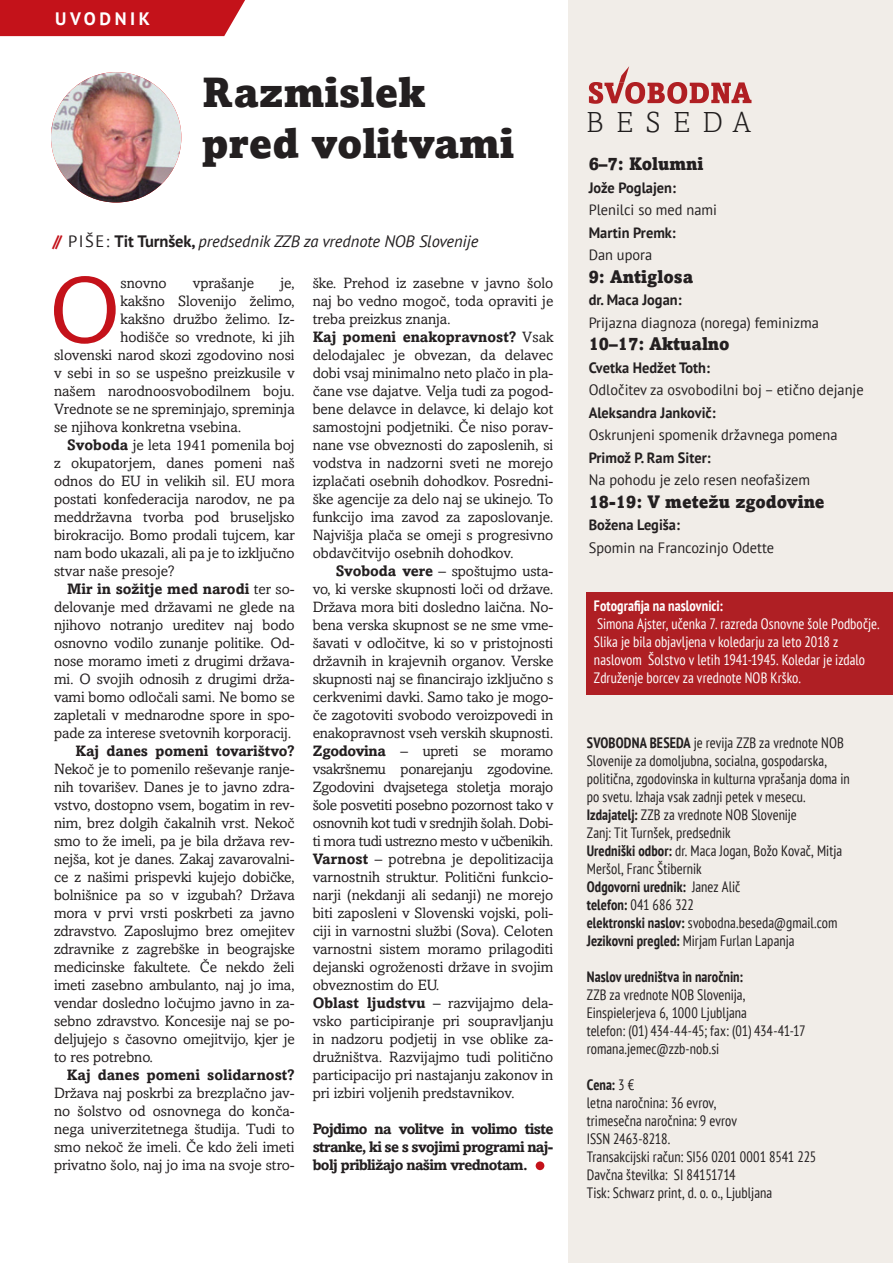
<style>
.page{position:relative;width:893px;height:1263px;background:#fff}
.page>*{position:absolute;margin:0;border:0;box-sizing:border-box;transform-origin:0 0}
.body2{font:93.75px "xpro";color:#c4121a}
.naslov{font:900 42px "xpro";color:#231f20}
.t1{font:300 29.25px "xpro 1";letter-spacing:.455em;color:#211e1e;scale:.96 1}
.t2{font:900 18px "xpro";color:#231f20;scale:.96 1}
.t3{font:700 18px "PT Sans";letter-spacing:.2em;color:#fff}
.t4{font:italic 16.5px "PT Sans";letter-spacing:-.005em;color:#231f20}
.body2-2{font:15px/18px "xpro";color:#231f20;text-align:justify}
.t5{font:condensed 15px/18px "PT Sans";letter-spacing:.005em;color:#231f20;scale:.96 1}
.t6{font:15px/22.5px "PT Sans";color:#231f20;scale:.96 1}
.t7{font:condensed 15px/18px "PT Sans";letter-spacing:.005em;color:#fff;scale:.96 1}
.body2-3{font:700 15px/18px "xpro";letter-spacing:-.04em;color:#231f20;text-align:justify}
.t8{font:700 15px/22.5px "PT Sans";color:#231f20;scale:.96 1}
.s1{font-weight:700;font-style:normal;color:#c4121a}
.s2{font-style:normal}
.s3{font-weight:700;font-style:normal}
.s4{font-weight:700}
.s5{font-weight:400}
</style>
<div class="page">
<div style="left:568px;top:0;width:325px;height:1263px;background:#f1ede8"></div>
<div style="left:587px;top:592px;width:306px;height:103px;background:#af1f24"></div>
<svg style="left:589px;top:66px;width:162px;height:38px"></svg>
<img style="left:51px;top:72px;width:130px;height:130px;border-radius:65px">
<div style="left:0;top:0;width:245px;height:36px;background:#c4121a"></div>
<div style="left:536px;top:1161px;width:8px;height:9px;background:#c4121a;border-radius:50%"></div>
<p class="t3" style="left:55px;top:7px;width:96px">UVODNIK</p>
<p class="naslov" style="left:202px;top:67px;width:224px">Razmislek</p>
<p class="naslov" style="left:202px;top:117px;width:314px">pred volitvami</p>
<p class="t4" style="left:52px;top:231px;width:428px"><span class="s1">//</span> <span class="s2">PIŠE:</span> <span class="s3">Tit Turnšek,</span> predsednik ZZB za vrednote NOB Slovenije</p>
<p class="body2" style="left:49px;top:256px;width:73px">O</p>
<p class="body2-2" style="left:120px;top:274px;width:48px">snovno</p>
<p class="body2-2" style="left:193px;top:274px;width:63px">vprašanje</p>
<p class="body2-2" style="left:280px;top:274px;width:16px">je,</p>
<p class="body2-2" style="left:120px;top:292px;width:176px">kakšno Slovenijo želimo,</p>
<p class="body2-2" style="left:120px;top:310px;width:176px">kakšno družbo želimo. Iz-</p>
<p class="body2-2" style="left:120px;top:328px;width:176px">hodišče so vrednote, ki jih</p>
<p class="body2-2" style="left:54px;top:346px;width:242px">slovenski narod skozi zgodovino nosi</p>
<p class="body2-2" style="left:54px;top:364px;width:242px">v sebi in so se uspešno preizkusile v</p>
<p class="body2-2" style="left:54px;top:382px;width:242px">našem narodnoosvobodilnem boju.</p>
<p class="body2-2" style="left:54px;top:400px;width:242px">Vrednote se ne spreminjajo, spreminja</p>
<p class="body2-2" style="left:54px;top:418px;width:189px">se njihova konkretna vsebina.</p>
<p class="body2-2" style="left:54px;top:436px;width:242px;text-indent:13px"><span class="s4">Svoboda</span> je leta 1941 pomenila boj z okupatorjem, danes pomeni naš odnos do EU in velikih sil. EU mora postati konfederacija narodov, ne pa meddržavna tvorba pod bruseljsko birokracijo. Bomo prodali tujcem, kar nam bodo ukazali, ali pa je to izključno stvar naše presoje?</p>
<p class="body2-2" style="left:54px;top:580px;width:242px;text-indent:13px"><span class="s4">Mir in sožitje med narodi</span> ter so&shy;delovanje med državami ne glede na njihovo notranjo ureditev naj bodo osnovno vodilo zunanje politike. Od&shy;nose moramo imeti z drugimi država&shy;mi. O svojih odnosih z drugimi drža&shy;vami bomo odločali sami. Ne bomo se zapletali v mednarodne spore in spo&shy;pade za interese svetovnih korporacij.</p>
<p class="body2-2" style="left:54px;top:742px;width:242px;text-indent:21px"><span class="s4">Kaj danes pomeni tovarištvo?<br></span>Nekoč je to pomenilo reševanje ranje&shy;nih tovarišev. Danes je to javno zdra&shy;vstvo, dostopno vsem, bogatim in rev&shy;nim, brez dolgih čakalnih vrst. Nekoč smo to že imeli, pa je bila država rev&shy;nejša, kot je danes. Zakaj zavarovalni&shy;ce z našimi prispevki kujejo dobičke, bolnišnice pa so v izgubah? Država mora v prvi vrsti poskrbeti za javno zdravstvo. Zaposlujmo brez omejitev zdravnike z zagrebške in beograjske medicinske fakultete. Če nekdo želi imeti zasebno ambulanto, naj jo ima, vendar dosledno ločujmo javno in za&shy;sebno zdravstvo. Koncesije naj se po&shy;deljujejo s časovno omejitvijo, kjer je to res potrebno.</p>
<p class="body2-2" style="left:54px;top:1066px;width:242px;text-indent:13px"><span class="s4">Kaj danes pomeni solidarnost?<br></span>Država naj poskrbi za brezplačno jav&shy;no šolstvo od osnovnega do konča&shy;nega univerzitetnega študija. Tudi to smo nekoč že imeli. Če kdo želi imeti privatno šolo, naj jo ima na svoje stro-</p>
<p class="body2-2" style="left:313px;top:274px;width:242px">ške. Prehod iz zasebne v javno šolo naj bo vedno mogoč, toda opraviti je treba preizkus znanja.</p>
<p class="body2-2" style="left:313px;top:328px;width:242px"><span class="s4">Kaj pomeni enakopravnost?</span> Vsak delodajalec je obvezan, da delavec dobi vsaj minimalno neto plačo in pla&shy;čane vse dajatve. Velja tudi za pogod&shy;bene delavce in delavce, ki delajo kot samostojni podjetniki. Če niso porav&shy;nane vse obveznosti do zaposlenih, si vodstva in nadzorni sveti ne morejo izplačati osebnih dohodkov. Posredni&shy;ške agencije za delo naj se ukinejo. To funkcijo ima zavod za zaposlovanje.<br>Najvišja plača se omeji s progresivno obdavčitvijo osebnih dohodkov.</p>
<p class="body2-2" style="left:313px;top:562px;width:242px;text-indent:23px"><span class="s4">Svoboda vere</span> – spoštujmo usta&shy;vo, ki verske skupnosti loči od države.<br>Država mora biti dosledno laična. No&shy;bena verska skupnost se ne sme vme&shy;šavati v odločitve, ki so v pristojnosti državnih in krajevnih organov. Verske skupnosti naj se financirajo izključno s cerkvenimi davki. Samo tako je mogo&shy;če zagotoviti svobodo veroizpovedi in enakopravnost vseh verskih skupnosti.</p>
<p class="body2-2" style="left:313px;top:742px;width:242px"><span class="s4">Zgodovina</span> – upreti se moramo vsakršnemu ponarejanju zgodovine.<br>Zgodovini dvajsetega stoletja morajo šole posvetiti posebno pozornost tako v osnovnih kot tudi v srednjih šolah. Dobi&shy;ti mora tudi ustrezno mesto v učbenikih.</p>
<p class="body2-2" style="left:313px;top:850px;width:242px"><span class="s4">Varnost</span> – potrebna je depolitizacija varnostnih struktur. Politični funkcio&shy;narji (nekdanji ali sedanji) ne morejo biti zaposleni v Slovenski vojski, poli&shy;ciji in varnostni službi (Sova). Celoten varnostni sistem moramo prilagoditi dejanski ogroženosti države in svojim obveznostim do EU.</p>
<p class="body2-2" style="left:313px;top:994px;width:242px"><span class="s4">Oblast ljudstvu</span> – razvijajmo dela&shy;vsko participiranje pri soupravljanju in nadzoru podjetij in vse oblike za&shy;družništva. Razvijajmo tudi politično participacijo pri nastajanju zakonov in pri izbiri voljenih predstavnikov.</p>
<p class="body2-3" style="left:313px;top:1120px;width:242px">Pojdimo na volitve in volimo tiste stranke, ki se s svojimi programi naj&shy;bolj približajo našim vrednotam.</p>
<p class="t1" style="left:586px;top:105px;width:173px">BESEDA</p>
<p class="t2" style="left:589px;top:153px;width:121px">6–7: Kolumni</p>
<p class="t8" style="left:589px;top:176px;width:135px">Jože Poglajen:<br><span class="s5">Plenilci so med nami<br></span>Martin Premk:<br><span class="s5">Dan upora</span></p>
<p class="t2" style="left:589px;top:265px;width:110px">9: Antiglosa</p>
<p class="t6" style="left:589px;top:288px;width:241px"><span class="s4">dr. Maca Jogan:<br></span>Prijazna diagnoza (norega) feminizma</p>
<p class="t2" style="left:589px;top:333px;width:148px">10–17: Aktualno</p>
<p class="t6" style="left:589px;top:356px;width:288px"><span class="s4">Cvetka Hedžet Toth:<br></span>Odločitev za osvobodilni boj – etično dejanje<br><span class="s4">Aleksandra Jankovič:<br></span>Oskrunjeni spomenik državnega pomena<br><span class="s4">Primož P. Ram Siter:<br></span>Na pohodu je zelo resen neofašizem</p>
<p class="t2" style="left:589px;top:490px;width:247px">18-19: V metežu zgodovine</p>
<p class="t6" style="left:589px;top:513px;width:195px"><span class="s4">Božena Legiša:<br></span>Spomin na Francozinjo Odette</p>
<p class="t7" style="left:594px;top:596px;width:299px"><span class="s4">Fotografija na naslovnici:<br></span>Simona Ajster, učenka 7. razreda Osnovne šole Podbočje.<br>Slika je bila objavljena v koledarju za leto 2018 z naslovom Šolstvo v letih 1941-1945. Koledar je izdalo Združenje borcev za vrednote NOB Krško.</p>
<p class="t5" style="left:587px;top:733px;width:275px"><span class="s4">SVOBODNA BESEDA</span> je revija ZZB za vrednote NOB Slovenije za domoljubna, socialna, gospodarska, politična, zgodovinska in kulturna vprašanja doma in po svetu. Izhaja vsak zadnji petek v mesecu.<br><span class="s4">Izdajatelj:</span> ZZB za vrednote NOB Slovenije<br>Zanj: Tit Turnšek, predsednik<br><span class="s4">Uredniški odbor:</span> dr. Maca Jogan, Božo Kovač, Mitja Meršol, Franc Štibernik<br><span class="s4">Odgovorni urednik:</span> Janez Alič<br><span class="s4">telefon:</span> 041 686 322<br><span class="s4">elektronski naslov:</span> svobodna.beseda@gmail.com <span class="s4">Jezikovni pregled:</span> Mirjam Furlan Lapanja</p>
<p class="t5" style="left:587px;top:967px;width:229px"><span class="s4">Naslov uredništva in naročnin:<br></span>ZZB za vrednote NOB Slovenija, Einspielerjeva 6, 1000 Ljubljana<br>telefon: (01) 434-44-45; fax: (01) 434-41-17 romana.jemec@zzb-nob.si</p>
<p class="t5" style="left:587px;top:1075px;width:241px"><span class="s4">Cena:</span> 3 €<br>letna naročnina: 36 evrov,<br>trimesečna naročnina: 9 evrov<br>ISSN 2463-8218.<br>Transakcijski račun: SI56 0201 0001 8541 225<br>Davčna številka: SI 84151714<br>Tisk: Schwarz print, d. o. o., Ljubljana</p>
</div>
